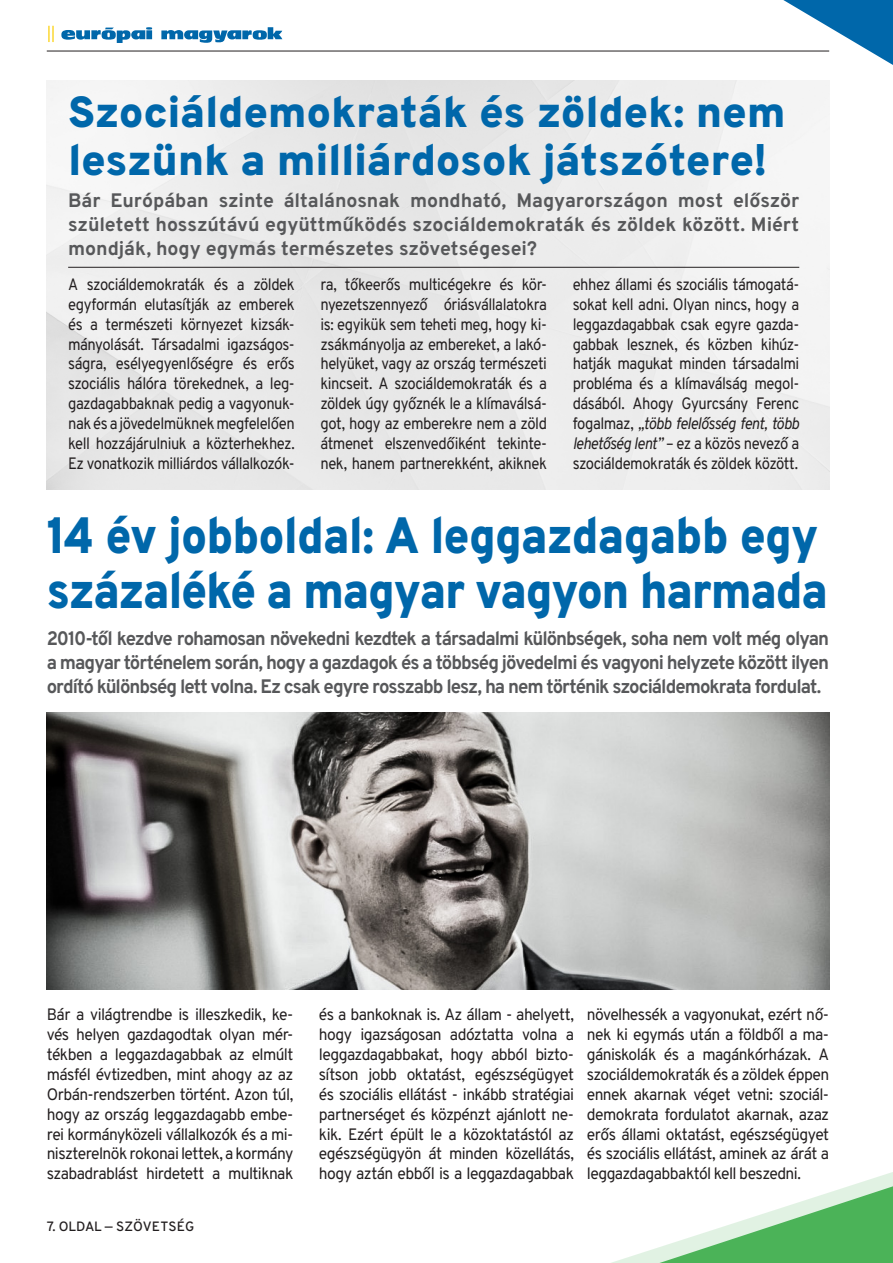
<style>
.page{position:relative;width:893px;height:1263px;background:#fff}
.page>*{position:absolute;margin:0;border:0;box-sizing:border-box;transform-origin:0 0}
.t1{font:900 51px/55.5px "Overpass";letter-spacing:-.025em;color:#0067aa;scale:.9 1}
.t2{font:900 43.5px/48px "Overpass";letter-spacing:-.01em;color:#0067aa}
.t3{font:700 19.5px/24px "Overpass";letter-spacing:-.02em;color:#57585a;text-align:justify;scale:.95 1}
.t4{font:700 19.5px/24px "Overpass";letter-spacing:-.02em;color:#57585a;text-align:justify}
.t5{font:16.5px/19.8px "Overpass";letter-spacing:-.035em;color:#231f20;text-align:justify;scale:.9 1}
.t6{font:16.5px/19.8px "Overpass";letter-spacing:-.035em;color:#231f20;text-align:justify;scale:.95 1}
.t7{font:500 13.5px "Overpass";letter-spacing:.005em;color:#231f20}
.s1{font-style:italic}
</style>
<div class="page">
<hr style="left:47px;top:51px;width:782px;height:1px;background:#231f20">
<svg style="left:61px;top:27px;width:221px;height:16px"></svg>
<svg style="left:48px;top:26px;width:6px;height:16px"></svg>
<img style="left:47px;top:712px;width:782px;height:278px">
<svg style="left:783px;top:0;width:110px;height:65px"></svg>
<svg style="left:611px;top:1172px;width:282px;height:91px"></svg>
<hr style="left:68px;top:267px;width:731px;height:1px;background:#231f20">
<p class="t2" style="left:68px;top:86px;width:719px">Szociáldemokraták és zöldek: nem leszünk a milliárdosok játszótere!</p>
<p class="t4" style="left:68px;top:187px;width:733px">Bár Európában szinte általánosnak mondható, Magyarországon most először született hosszútávú együttműködés szociáldemokraták és zöldek között. Miért mondják, hogy egymás természetes szövetségesei?</p>
<p class="t5" style="left:68px;top:274px;width:253px">A szociáldemokraták és a zöldek egyformán elutasítják az emberek és a természeti környezet kizsák&shy;mányolását. Társadalmi igazságos&shy;ságra, esélyegyenlőségre és erős szociális hálóra törekednek, a leg&shy;gazdagabbaknak pedig a vagyonuk&shy;nak és a jövedelmüknek megfelelően kell hozzájárulniuk a közterhekhez.<br>Ez vonatkozik milliárdos vállalkozók-</p>
<p class="t5" style="left:320px;top:274px;width:253px">ra, tőkeerős multicégekre és kör&shy;nyezetszennyező óriásvállalatokra is: egyikük sem teheti meg, hogy ki&shy;zsákmányolja az embereket, a lakó&shy;helyüket, vagy az ország természeti kincseit. A szociáldemokraták és a zöldek úgy győznék le a klímaválsá&shy;got, hogy az emberekre nem a zöld átmenet elszenvedőiként tekinte&shy;nek, hanem partnerekként, akiknek</p>
<p class="t5" style="left:573px;top:274px;width:253px">ehhez állami és szociális támogatá&shy;sokat kell adni. Olyan nincs, hogy a leggazdagabbak csak egyre gazda&shy;gabbak lesznek, és közben kihúz&shy;hatják magukat minden társadalmi probléma és a klímaválság megol&shy;dásából. Ahogy Gyurcsány Ferenc fogalmaz, <span class="s1">„több felelősség fent, több lehetőség lent”</span> – ez a közös nevező a szociáldemokraták és zöldek között.</p>
<p class="t1" style="left:47px;top:505px;width:870px">14 év jobboldal: A leggazdagabb egy százaléké a magyar vagyon harmada</p>
<p class="t3" style="left:47px;top:626px;width:825px">2010-től kezdve rohamosan növekedni kezdtek a társadalmi különbségek, soha nem volt még olyan a magyar történelem során, hogy a gazdagok és a többség jövedelmi és vagyoni helyzete között ilyen ordító különbség lett volna. Ez csak egyre rosszabb lesz, ha nem történik szociáldemokrata fordulat.</p>
<p class="t6" style="left:47px;top:1004px;width:261px">Bár a világtrendbe is illeszkedik, ke&shy;vés helyen gazdagodtak olyan mér&shy;tékben a leggazdagabbak az elmúlt másfél évtizedben, mint ahogy az az Orbán-rendszerben történt. Azon túl, hogy az ország leggazdagabb embe&shy;rei kormányközeli vállalkozók és a mi&shy;niszterelnök rokonai lettek, a kormány szabadrablást hirdetett a multiknak</p>
<p class="t6" style="left:319px;top:1004px;width:270px">és a bankoknak is. Az állam - ahelyett, hogy igazságosan adóztatta volna a leggazdagabbakat, hogy abból bizto&shy;sítson jobb oktatást, egészségügyet és szociális ellátást - inkább stratégiai partnerséget és közpénzt ajánlott ne&shy;kik. Ezért épült le a közoktatástól az egészségügyön át minden közellátás, hogy aztán ebből is a leggazdagabbak</p>
<p class="t6" style="left:587px;top:1004px;width:257px">növelhessék a vagyonukat, ezért nő&shy;nek ki egymás után a földből a ma&shy;gániskolák és a magánkórházak. A szociáldemokraták és a zöldek éppen ennek akarnak véget vetni: szociál&shy;demokrata fordulatot akarnak, azaz erős állami oktatást, egészségügyet és szociális ellátást, aminek az árát a leggazdagabbaktól kell beszedni.</p>
<p class="t7" style="left:47px;top:1215px;width:149px">7. OLDAL — SZÖVETSÉG</p>
</div>
